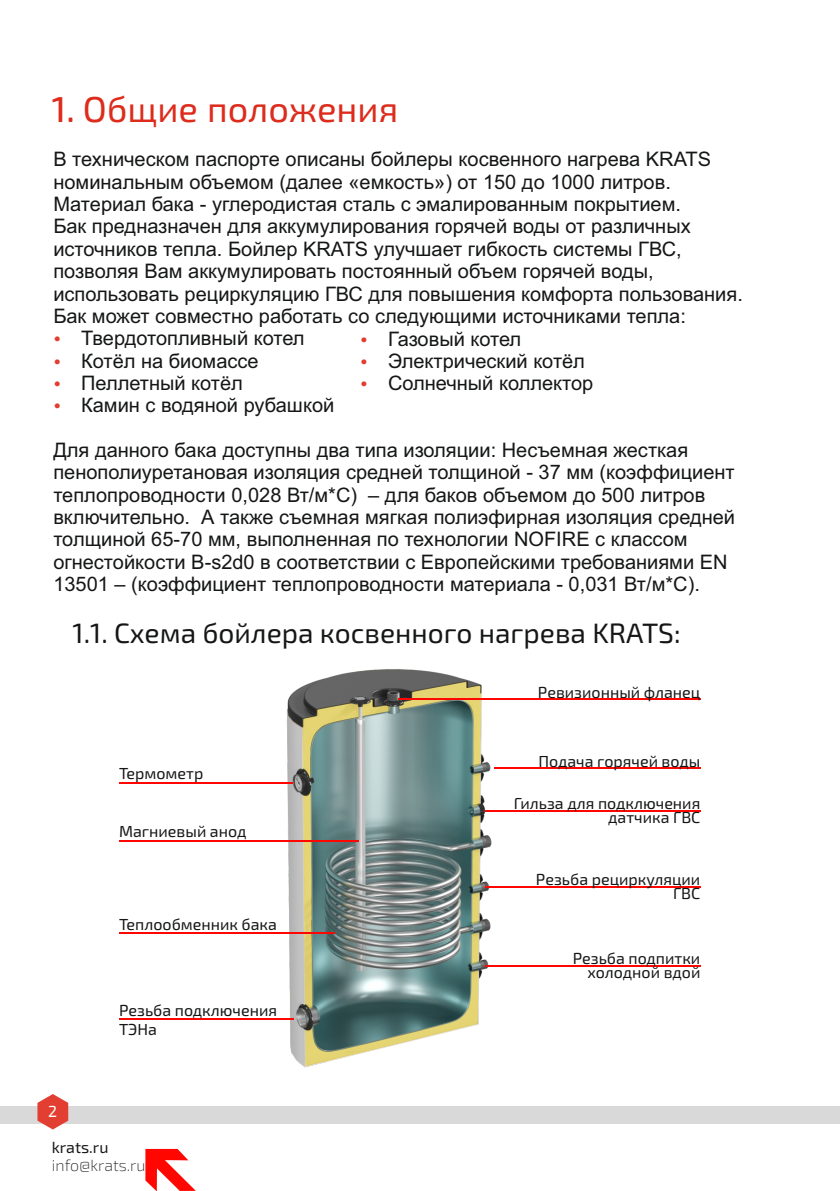
<style>
.page{position:relative;width:840px;height:1191px;background:#fff}
.page>*{position:absolute;margin:0;border:0;box-sizing:border-box;transform-origin:0 0}
.t1{font:36px "Exo 2.0";color:#dd2b1c}
.t2{font:28px "Exo 2.0";color:#151616}
.t3{font:20px/22.4px "Arial";color:#151616}
.t4{font:16px/14px "Exo 2.0";color:#151616;text-align:right}
.t5{font:200 16px "Exo 2.0";color:#191919}
.t6{font:16px "Exo 2.0";color:#191919}
.t7{font:16px "Exo 2.0";color:#fff}
.s1{font-weight:500}
</style>
<div class="page">
<svg style="left:145px;top:1149px;width:51px;height:42px"></svg>
<div style="left:0;top:1106px;width:839px;height:18px;background:#d9d9da"></div>
<svg style="left:37px;top:1094px;width:31px;height:35px"></svg>
<img style="left:278px;top:669px;width:216px;height:399px">
<hr style="left:119px;top:840px;width:239px;height:1px;background:#ff0700">
<hr style="left:119px;top:782px;width:173px;height:1px;background:#ff0700">
<hr style="left:398px;top:698px;width:302px;height:1px;background:#ff0700">
<hr style="left:494px;top:768px;width:206px;height:1px;background:#ff0700">
<hr style="left:484px;top:810px;width:216px;height:1px;background:#ff0700">
<hr style="left:119px;top:1018px;width:175px;height:2px;background:#ff0700">
<hr style="left:484px;top:886px;width:216px;height:2px;background:#ff0700">
<hr style="left:484px;top:965px;width:216px;height:1px;background:#ff0700">
<hr style="left:119px;top:932px;width:216px;height:1px;background:#ff0700">
<h1 class="t1" style="left:52px;top:97px;width:347px"><span class="s1">1.</span> Общие положения</h1>
<p class="t3" style="left:53px;top:150px;width:659px">В техническом паспорте описаны бойлеры косвенного нагрева KRATS номинальным объемом (далее «емкость») от 150 до 1000 литров.<br>Материал бака - углеродистая сталь с эмалированным покрытием.</p>
<p class="t3" style="left:53px;top:217px;width:690px">Бак предназначен для аккумулирования горячей воды от различных источников тепла. Бойлер KRATS улучшает гибкость системы ГВС, позволяя Вам аккумулировать постоянный объем горячей воды, использовать рециркуляцию ГВС для повышения комфорта пользования.<br>Бак может совместно работать со следующими источниками тепла:</p>
<p class="t3" style="left:81px;top:329px;width:225px">Твердотопливный котел</p>
<p class="t3" style="left:81px;top:351px;width:179px">Котёл на биомассе</p>
<p class="t3" style="left:81px;top:373px;width:163px">Пеллетный котёл</p>
<p class="t3" style="left:81px;top:396px;width:254px">Камин с водяной рубашкой</p>
<p class="t3" style="left:388px;top:329px;width:207px">Газовый котел<br>Электрический котёл<br>Солнечный коллектор</p>
<p class="t3" style="left:53px;top:440px;width:683px">Для данного бака доступны два типа изоляции: Несъемная жесткая пенополиуретановая изоляция средней толщиной - 37 мм (коэффициент теплопроводности 0,028 Вт/м*С) – для баков объемом до 500 литров включительно. А также съемная мягкая полиэфирная изоляция средней толщиной 65-70 мм, выполненная по технологии NOFIRE с классом огнестойкости B-s2d0 в соответствии с Европейскими требованиями EN 13501 – (коэффициент теплопроводности материала - 0,031 Вт/м*С).</p>
<h2 class="t2" style="left:73px;top:623px;width:609px">1.1. Схема бойлера косвенного нагрева KRATS:</h2>
<p class="t4" style="left:119px;top:768px;width:86px">Термометр</p>
<p class="t4" style="left:119px;top:826px;width:129px">Магниевый анод</p>
<p class="t4" style="left:119px;top:918px;width:159px">Теплообменник бака</p>
<p class="t7" style="left:48px;top:1106px;width:10px">2</p>
<p class="t4" style="left:119px;top:1002px;width:159px;line-height:18.8px;text-align:left">Резьба подключения<br>ТЭНа</p>
<p class="t6" style="left:52px;top:1142px;width:58px">krats.ru</p>
<p class="t5" style="left:52px;top:1160px;width:95px">info@krats.ru</p>
<p class="t4" style="left:537px;top:686px;width:164px">Ревизионный фланец</p>
<p class="t4" style="left:538px;top:755px;width:163px">Подача горячей воды</p>
<p class="t4" style="left:513px;top:798px;width:188px">Гильза для подключения датчика ГВС</p>
<p class="t4" style="left:535px;top:874px;width:166px">Резьба рециркуляции<br>ГВС</p>
<p class="t4" style="left:572px;top:953px;width:129px">Резьба подпитки холодной вдой</p>
</div>
